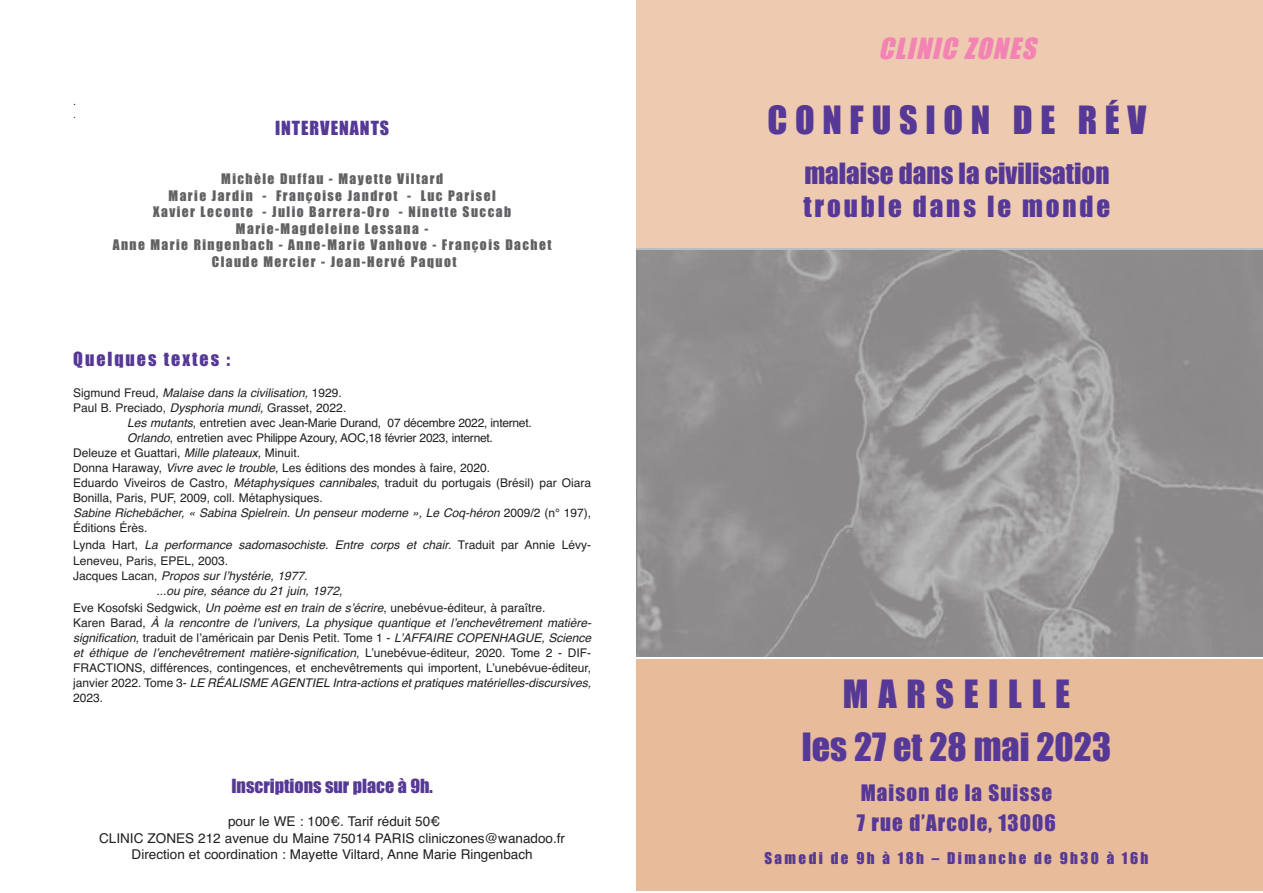
<style>
.page{position:relative;width:1263px;height:893px;background:#fff}
.page>*{position:absolute;margin:0;border:0;box-sizing:border-box;transform-origin:0 0}
.t1{font:36px/52.5px "Impact";color:#563896;text-align:center}
.t2{font:36px "Impact";letter-spacing:.215em;color:#563896}
.t3{font:27px/33px "Impact";color:#563896}
.t4{font:italic 27px "Impact";color:#f283b3}
.t5{font:21px/30px "Impact";letter-spacing:.055em;color:#563896}
.t6{font:18px "Impact";color:#563896}
.t7{font:18px "Impact";letter-spacing:.105em;color:#563896}
.t8{font:18px "Impact";letter-spacing:.055em;color:#563896}
.t9{font:15px "Impact";letter-spacing:.16em;color:#563896}
.t10{font:13.5px/16.5px "Impact";letter-spacing:.105em;color:#616164;text-align:center}
.t11{font:13.5px/16.5px "Helvetica";color:#231f20;text-align:center}
.t12{font:italic 12px/15px "Helvetica";color:#231f20}
.t13{font:12px/16.5px "Helvetica";color:#231f20}
.t14{font:12px "Helvetica";letter-spacing:-.02em;color:#231f20}
.t15{font:italic 10.5px "Helvetica";color:#231f20}
.t16{font:10.5px "Calibri";color:#231f20}
.s1{font-style:normal}
.s2{font-style:italic}
</style>
<div class="page">
<div style="left:636px;top:0;width:627px;height:271px;background:#edcab0"></div>
<div style="left:636px;top:659px;width:627px;height:232px;background:#e8bb9b"></div>
<img style="left:636px;top:251px;width:627px;height:406px">
<p class="t15" style="left:73px;top:95px;width:4px">.</p>
<p class="t16" style="left:73px;top:108px;width:4px">.</p>
<h3 class="t8" style="left:275px;top:118px;width:116px">INTERVENANTS</h3>
<p class="t10" style="left:113px;top:171px;width:440px">Michèle Duffau - Mayette Viltard<br>Marie Jardin - Françoise Jandrot - Luc Parisel<br>Xavier Leconte - Julio Barrera-Oro - Ninette Succab Marie-Magdeleine Lessana -<br>Anne Marie Ringenbach - Anne-Marie Vanhove - François Dachet Claude Mercier - Jean-Hervé Paquot</p>
<h3 class="t7" style="left:73px;top:349px;width:158px">Quelques textes :</h3>
<p class="t12" style="left:73px;top:385px;width:270px"><span class="s1">Sigmund Freud,</span> Malaise dans la civilisation, <span class="s1">1929.</span></p>
<p class="t13" style="left:73px;top:400px;width:275px">Paul B. Preciado, <span class="s2">Dysphoria mundi,</span> Grasset, 2022.</p>
<p class="t14" style="left:127px;top:416px;width:406px"><span class="s2">Les mutants</span>, entretien avec Jean-Marie Durand, 07 décembre 2022, internet.</p>
<p class="t14" style="left:127px;top:431px;width:367px"><span class="s2">Orlando</span>, entretien avec Philippe Azoury, AOC,18 février 2023, internet.</p>
<p class="t13" style="left:73px;top:445px;width:229px">Deleuze et Guattari, <span class="s2">Mille plateaux,</span> Minuit.</p>
<p class="t13" style="left:73px;top:460px;width:418px">Donna Haraway, <span class="s2">Vivre avec le trouble,</span> Les éditions des mondes à faire, 2020.</p>
<p class="t13" style="left:73px;top:475px;width:519px">Eduardo Viveiros de Castro, <span class="s2">Métaphysiques cannibales</span>, traduit du portugais (Brésil) par Oiara</p>
<p class="t13" style="left:73px;top:490px;width:251px">Bonilla, Paris, PUF, 2009, coll. Métaphysiques.</p>
<p class="t12" style="left:73px;top:505px;width:519px">Sabine Richebächer, « Sabina Spielrein. Un penseur moderne », Le Coq-héron <span class="s1">2009/2 (n° 197),</span></p>
<p class="t13" style="left:73px;top:520px;width:76px">Éditions Érès.</p>
<p class="t13" style="left:73px;top:536px;width:519px">Lynda Hart, <span class="s2">La performance sadomasochiste. Entre corps et chair.</span> Traduit par Annie Lévy-<br>Leneveu, Paris, EPEL, 2003.</p>
<p class="t12" style="left:157px;top:568px;width:188px;text-indent:-83px"><span class="s1">Jacques Lacan,</span> Propos sur l’hystérie, 1977.<br>...ou pire, séance du 21 juin, 1972,</p>
<p class="t12" style="left:73px;top:600px;width:519px"><span class="s1">Eve Kosofski Sedgwick,</span> Un poème est en train de s’écrire<span class="s1">, unebévue-éditeur, à paraître.<br>Karen Barad,</span> À la rencontre de l’univers, La physique quantique et l’enchevêtrement matière&shy;signification, <span class="s1">traduit de l’américain par Denis Petit. Tome 1 -</span> L’AFFAIRE COPENHAGUE, Science et éthique de l’enchevêtrement matière-signification, <span class="s1">L’unebévue-éditeur, 2020. Tome 2 - DIF-FRACTIONS, différences, contingences, et enchevêtrements qui importent, L’unebévue-éditeur, janvier 2022. Tome 3-</span> LE RÉALISME AGENTIEL Intra-actions et pratiques matérielles-discursives, <span class="s1">2023.</span></p>
<h3 class="t6" style="left:231px;top:776px;width:203px">Inscriptions sur place à 9h.</h3>
<p class="t11" style="left:99px;top:813px;width:467px">pour le WE : 100€. Tarif réduit 50€<br>CLINIC ZONES 212 avenue du Maine 75014 PARIS cliniczones@wanadoo.fr<br>Direction et coordination : Mayette Viltard, Anne Marie Ringenbach</p>
<h2 class="t4" style="left:878px;top:34px;width:165px">CLINIC ZONES</h2>
<h1 class="t2" style="left:767px;top:101px;width:381px">CONFUSION DE RÉV</h1>
<h2 class="t3" style="left:803px;top:158px;width:308px">malaise dans la civilisation trouble dans le monde</h2>
<h1 class="t1" style="left:802px;top:670px;width:311px">MARSEILLE<br>les 27 et 28 mai 2023</h1>
<h3 class="t5" style="left:857px;top:779px;width:200px">Maison de la Suisse<br>7 rue d’Arcole, 13006</h3>
<p class="t9" style="left:764px;top:850px;width:385px">Samedi de 9h à 18h – Dimanche de 9h30 à 16h</p>
</div>
